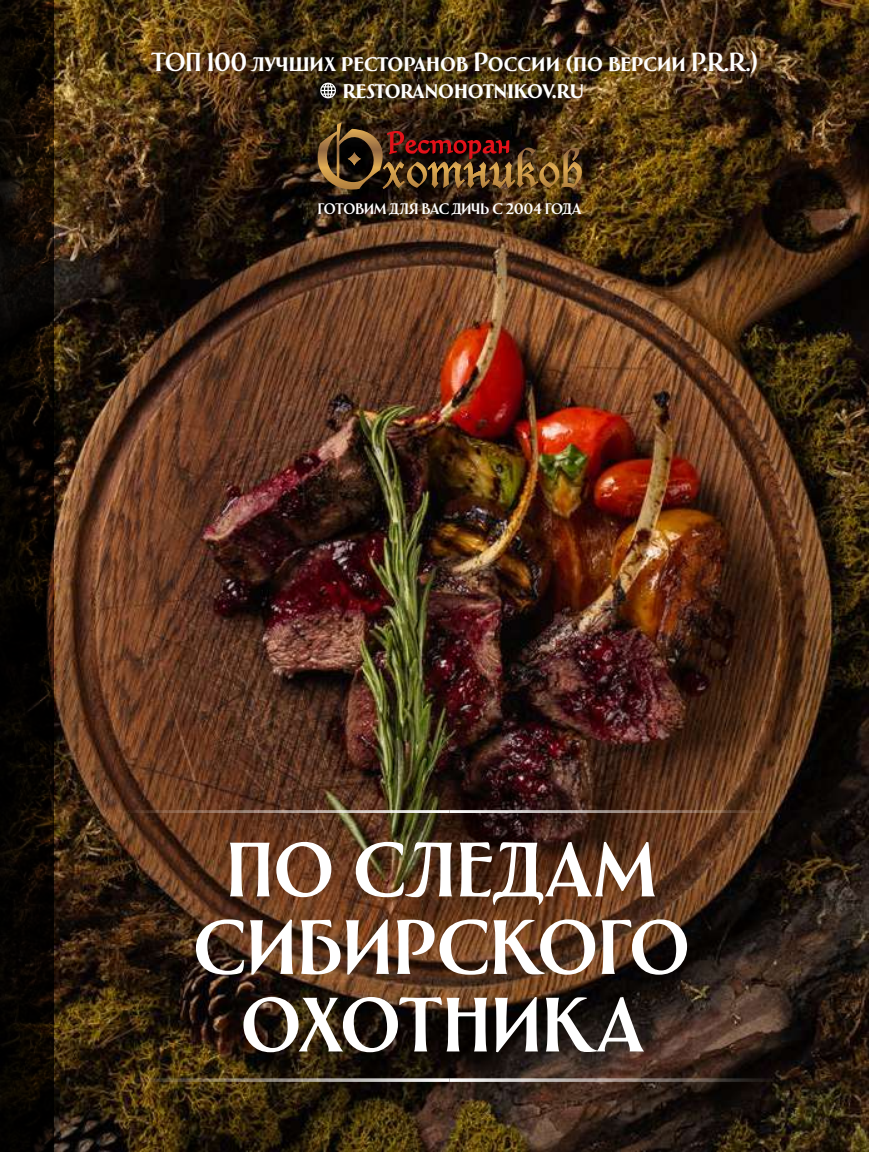
<style>
.page{position:relative;width:869px;height:1152px;background:#fff}
.page>*{position:absolute;margin:0;border:0;box-sizing:border-box;transform-origin:0 0}
.t1{font:66.25px/77.5px "Greenleaf Bold Pro";letter-spacing:.01em;color:#fff;text-align:center}
.t2{font:22.5px/27px "Greenleaf Bold Pro";color:#fff}
.t3{font:13.12px "Greenleaf Bold Pro";color:#fff}
</style>
<div class="page">
<img style="left:53px;top:0;width:815px;height:1152px">
<div style="left:278px;top:93px;width:329px;height:129px;background:#000;opacity:.45"></div>
<svg style="left:316px;top:122px;width:266px;height:69px;background:#53331a"></svg>
<svg style="left:320px;top:83px;width:16px;height:15px"></svg>
<hr style="left:116px;top:1078px;width:333px;height:3px;background:#fff">
<hr style="left:449px;top:1078px;width:333px;height:3px;background:#fff">
<hr style="left:116px;top:810px;width:333px;height:3px;background:#fff">
<hr style="left:449px;top:810px;width:333px;height:3px;background:#fff">
<svg style="left:1px;top:0;width:52px;height:1152px;background:#0b0702"></svg>
<hr style="left:0;top:0;width:1px;height:1152px;background:#000">
<p class="t2" style="left:342px;top:48px;width:417px;text-indent:-191px">ТОП 100 лучших ресторанов России (по версии P.R.R.) restoranohotnikov.ru</p>
<p class="t3" style="left:317px;top:199px;width:265px">ГОТОВИМ ДЛЯ ВАС ДИЧЬ С 2004 ГОДА</p>
<h1 class="t1" style="left:193px;top:829px;width:497px">ПО СЛЕДАМ<br>СИБИРСКОГО<br>ОХОТНИКА</h1>
</div>
